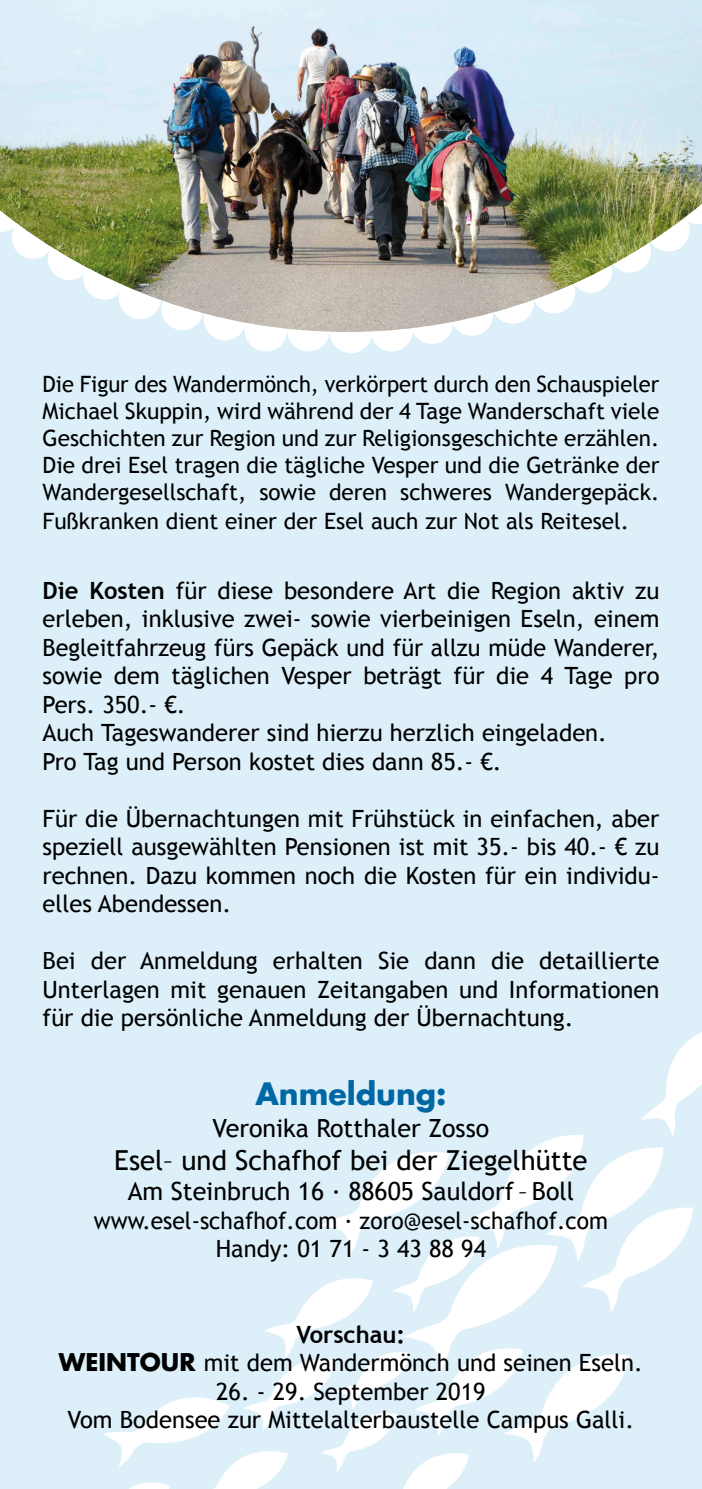
<style>
.page{position:relative;width:702px;height:1489px;background:#fff}
.page>*{position:absolute;margin:0;border:0;box-sizing:border-box;transform-origin:0 0}
.t1{font:700 30px "Futura";color:#0067a5}
.t2{font:27.5px "Trebuchet MS";color:#000}
.t3{font:25px "Trebuchet MS";color:#000}
.t4{font:23.75px/28.5px "Trebuchet MS";color:#000;text-align:justify}
.t5{font:23.75px/28.5px "Trebuchet MS";color:#000;text-align:center;scale:.96 1}
.t6{font:22.5px/27.2px "Trebuchet MS";color:#000;text-align:justify}
.s1{font-weight:700}
.s2{font-family:"Futura";font-weight:700}
</style>
<div class="page">
<div style="left:0;top:0;width:702px;height:1488px;background:#ddf0f9"></div>
<svg style="left:103px;top:1032px;width:599px;height:456px"></svg>
<svg style="left:408px;top:332px;width:75px;height:12px"></svg>
<div style="left:330px;top:311px;width:42px;height:42px;background:#fff;border-radius:50%"></div>
<div style="left:370px;top:309px;width:43px;height:42px;background:#fff;border-radius:50%"></div>
<div style="left:287px;top:309px;width:43px;height:42px;background:#fff;border-radius:50%"></div>
<div style="left:244px;top:309px;width:43px;height:42px;background:#fff;border-radius:50%"></div>
<div style="left:204px;top:298px;width:42px;height:42px;background:#fff;border-radius:50%"></div>
<img style="left:0;top:0;width:702px;height:332px">
<p class="t6" style="left:43px;top:371px;width:618px">Die Figur des Wandermönch, verkörpert durch den Schauspieler Michael Skuppin, wird während der 4 Tage Wanderschaft viele Geschichten zur Region und zur Religionsgeschichte erzählen.<br>Die drei Esel tragen die tägliche Vesper und die Getränke der Wandergesellschaft, sowie deren schweres Wandergepäck.<br>Fußkranken dient einer der Esel auch zur Not als Reitesel.</p>
<p class="t4" style="left:43px;top:576px;width:618px;text-align:left"><span class="s1">Die Kosten</span> für diese besondere Art die Region aktiv zu erleben, inklusive zwei- sowie vierbeinigen Eseln, einem Begleitfahrzeug fürs Gepäck und für allzu müde Wanderer, sowie dem täglichen Vesper beträgt für die 4 Tage pro Pers. 350.- €.<br>Auch Tageswanderer sind hierzu herzlich eingeladen.<br>Pro Tag und Person kostet dies dann 85.- €.</p>
<p class="t4" style="left:43px;top:804px;width:618px">Für die Übernachtungen mit Frühstück in einfachen, aber speziell ausgewählten Pensionen ist mit 35.- bis 40.- € zu rechnen. Dazu kommen noch die Kosten für ein individu&shy;elles Abendessen.</p>
<p class="t4" style="left:43px;top:946px;width:618px">Bei der Anmeldung erhalten Sie dann die detaillierte Unterlagen mit genauen Zeitangaben und Informationen für die persönliche Anmeldung der Übernachtung.</p>
<p class="t1" style="left:255px;top:1072px;width:192px">Anmeldung:</p>
<p class="t3" style="left:213px;top:1113px;width:278px">Veronika Rotthaler Zosso</p>
<p class="t2" style="left:114px;top:1144px;width:475px">Esel– und Schafhof bei der Ziegelhütte</p>
<p class="t3" style="left:128px;top:1176px;width:448px">Am Steinbruch 16 · 88605 Sauldorf – Boll</p>
<p class="t5" style="left:94px;top:1206px;width:537px">www.esel-schafhof.com · zoro@esel-schafhof.com<br>Handy: 01 71 - 3 43 88 94</p>
<p class="t4" style="left:59px;top:1320px;width:585px;text-align:center"><span class="s1">Vorschau:<br></span><span class="s2">WEINTOUR</span> mit dem Wandermönch und seinen Eseln.</p>
<p class="t4" style="left:68px;top:1377px;width:568px;text-align:center">26. - 29. September 2019<br>Vom Bodensee zur Mittelalterbaustelle Campus Galli.</p>
</div>
